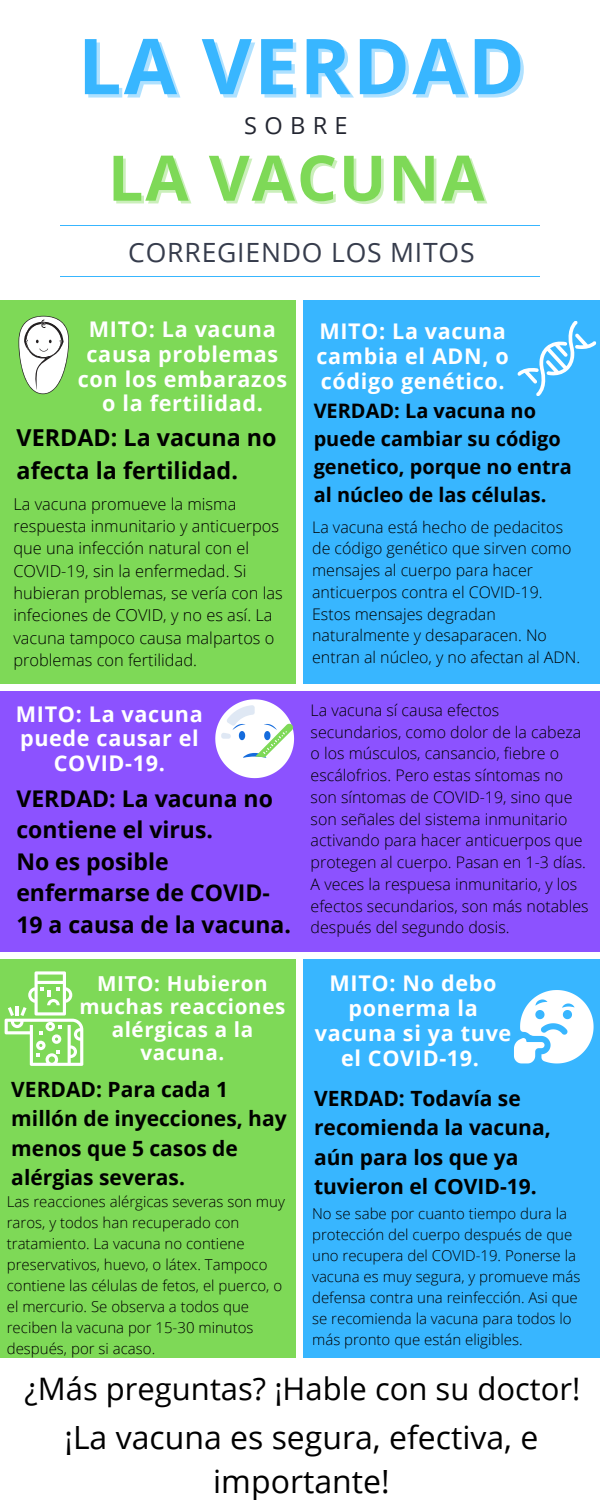
<style>
.page{position:relative;width:600px;height:1500px;background:#fff}
.page>*{position:absolute;margin:0;border:0;box-sizing:border-box;transform-origin:0 0}
.t1{font:700 77.1px "Open Sans";letter-spacing:.03em;color:#38b6ff}
.t2{font:700 62.9px "Open Sans";letter-spacing:.03em;color:#7ed957}
.t3{font:32px/44.2px "Open Sans";color:#000;text-align:center}
.t4{font:31px "Open Sans";color:#000}
.t5{font:26.5px "Open Sans";letter-spacing:.03em;color:#363c4c}
.t6{font:23.6px "Open Sans";letter-spacing:.31em;color:#232631}
.t7{font:700 23.3px/32.6px "Open Sans";color:#000}
.t8{font:700 23px/31.5px "Open Sans";color:#000}
.t9{font:700 21.6px/24.7px "Open Sans";letter-spacing:.03em;color:#fff;text-align:center}
.t10{font:700 21px/29.3px "Open Sans";color:#000}
.t11{font:700 20.6px/23.3px "Open Sans";letter-spacing:.03em;color:#fff;text-align:center}
.t12{font:700 19.9px/27.9px "Open Sans";color:#000}
.t13{font:300 16.4px/22.3px "Open Sans";color:#000}
.t14{font:300 16px/21.8px "Open Sans";color:#000}
.t15{font:300 15px/21px "Open Sans";color:#000}
</style>
<div class="page">
<div style="left:0;top:301px;width:296px;height:1057px;background:#7ed957"></div>
<div style="left:304px;top:301px;width:296px;height:1057px;background:#38b6ff"></div>
<hr style="left:60px;top:225px;width:480px;height:1px;background:#38b6ff">
<hr style="left:60px;top:276px;width:480px;height:1px;background:#38b6ff">
<svg style="left:18px;top:316px;width:51px;height:78px"></svg>
<div style="left:0;top:684px;width:600px;height:7px;background:#fff"></div>
<svg style="left:517px;top:321px;width:80px;height:75px"></svg>
<div style="left:0;top:691px;width:600px;height:261px;background:#8c52ff"></div>
<svg style="left:215px;top:699px;width:79px;height:79px"></svg>
<svg style="left:5px;top:971px;width:78px;height:95px"></svg>
<svg style="left:514px;top:990px;width:80px;height:73px"></svg>
<div style="left:0;top:952px;width:600px;height:6px;background:#fff"></div>
<h1 class="t1" style="left:78px;top:12px;width:448px">LA VERDAD</h1>
<h3 class="t6" style="left:244px;top:109px;width:105px">SOBRE</h3>
<h2 class="t2" style="left:108px;top:133px;width:378px">LA VACUNA</h2>
<h3 class="t5" style="left:128px;top:234px;width:348px">CORREGIENDO LOS MITOS</h3>
<h3 class="t9" style="left:78px;top:316px;width:211px">MITO: La vacuna causa problemas con los embarazos o la fertilidad.</h3>
<h3 class="t9" style="left:317px;top:319px;width:194px;text-align:left">MITO: La vacuna cambia el ADN, o código genético.</h3>
<p class="t12" style="left:314px;top:396px;width:260px">VERDAD: La vacuna no puede cambiar su código genetico, porque no entra al núcleo de las células.</p>
<p class="t14" style="left:312px;top:516px;width:270px">La vacuna está hecho de pedacitos de código genético que sirven como mensajes al cuerpo para hacer anticuerpos contra el COVID-19.<br>Estos mensajes degradan naturalmente y desaparacen. No entran al núcleo, y no afectan al ADN.</p>
<h3 class="t7" style="left:17px;top:421px;width:261px">VERDAD: La vacuna no afecta la fertilidad.</h3>
<p class="t13" style="left:13px;top:492px;width:271px">La vacuna promueve la misma respuesta inmunitario y anticuerpos que una infección natural con el<br>COVID-19, sin la enfermedad. Si hubieran problemas, se vería con las infeciones de COVID, y no es así. La vacuna tampoco causa malpartos o problemas con fertilidad.</p>
<h3 class="t9" style="left:16px;top:701px;width:188px">MITO: La vacuna puede causar el<br>COVID-19.</h3>
<h3 class="t8" style="left:16px;top:782px;width:276px">VERDAD: La vacuna no contiene el virus.<br>No es posible enfermarse de COVID-<br>19 a causa de la vacuna.</h3>
<p class="t11" style="left:79px;top:971px;width:208px">MITO: Hubieron muchas reacciones alérgicas a la vacuna.</p>
<p class="t14" style="left:311px;top:699px;width:279px">La vacuna sí causa efectos secundarios, como dolor de la cabeza o los músculos, cansancio, fiebre o escálofrios. Pero estas síntomas no son síntomas de COVID-19, sino que son señales del sistema inmunitario activando para hacer anticuerpos que protegen al cuerpo. Pasan en 1-3 días.<br>A veces la respuesa inmunitario, y los efectos secundarios, son más notables después del segundo dosis.</p>
<h3 class="t9" style="left:315px;top:971px;width:198px">MITO: No debo ponerma la vacuna si ya tuve el COVID-19.</h3>
<h3 class="t10" style="left:11px;top:1074px;width:277px">VERDAD: Para cada 1 millón de inyecciones, hay menos que 5 casos de alérgias severas.</h3>
<p class="t15" style="left:7px;top:1191px;width:280px">Las reacciones alérgicas severas son muy raros, y todos han recuperado con tratamiento. La vacuna no contiene preservativos, huevo, o látex. Tampoco contiene las células de fetos, el puerco, o el mercurio. Se observa a todos que reciben la vacuna por 15-30 minutos después, por si acaso.</p>
<h3 class="t10" style="left:314px;top:1083px;width:238px">VERDAD: Todavía se recomienda la vacuna, aún para los que ya tuvieron el COVID-19.</h3>
<p class="t15" style="left:312px;top:1203px;width:270px">No se sabe por cuanto tiempo dura la protección del cuerpo después de que uno recupera del COVID-19. Ponerse la vacuna es muy segura, y promueve más defensa contra una reinfección. Asi que se recomienda la vacuna para todos lo más pronto que están eligibles.</p>
<h3 class="t4" style="left:25px;top:1366px;width:557px">¿Más preguntas? ¡Hable con su doctor!</h3>
<h3 class="t3" style="left:64px;top:1415px;width:475px">¡La vacuna es segura, efectiva, e importante!</h3>
</div>
